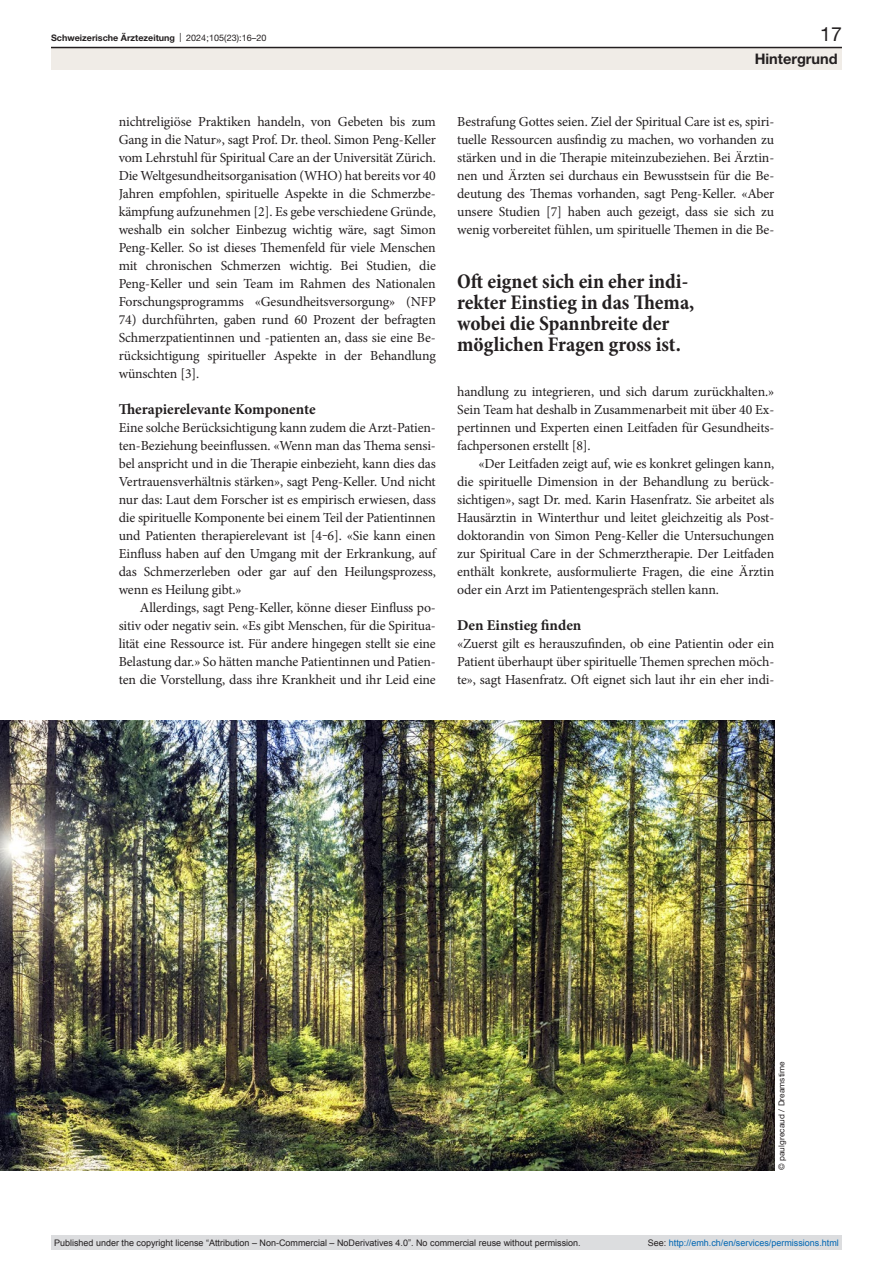
<style>
.page{position:relative;width:893px;height:1263px;background:#fff}
.page>*{position:absolute;margin:0;border:0;box-sizing:border-box;transform-origin:0 0}
.quote{font:700 condensed 21px/21px "Minion Pro";color:#231f20}
.t1{font:19.5px "Helvetica Neue LT Pro";color:#231f20}
.head2{font:700 15px "Minion Pro";letter-spacing:-.005em;color:#231f20}
.t2{font:700 14.55px "Helvetica Neue LT Pro";color:#231f20}
.paragraph-indent{font:13.8px/18px "Minion Pro";letter-spacing:-.01em;color:#231f20;text-align:justify}
.paragraph{font:13.8px/18px "Minion Pro";letter-spacing:-.01em;color:#231f20;text-align:justify}
.t3{font:9px "Arial";color:#231f20}
.t4{font:9px "Arial";color:#0066b3}
.t5{font:700 9px "Helvetica Neue LT Pro";color:#231f20}
.credits{font:8.25px "Helvetica Neue LT Pro";letter-spacing:.01em;color:#231f20}
.s1{font-weight:400}
.s2{color:#231f20}
</style>
<div class="page">
<img style="left:0;top:720px;width:774px;height:450px">
<div style="left:51px;top:48px;width:791px;height:22px;background:#f0ece7"></div>
<hr style="left:51px;top:47px;width:791px;height:1px;background:#231f20">
<div style="left:51px;top:1235px;width:791px;height:15px;background:#dcdddf"></div>
<p class="t5" style="left:51px;top:32px;width:217px">Schweizerische Ärztezeitung <span class="s1">| 2024;105(23):16–20</span></p>
<h2 class="t1" style="left:820px;top:22px;width:23px">17</h2>
<p class="paragraph-indent" style="left:119px;top:113px;width:319px">nichtreligiöse Praktiken handeln, von Gebeten bis zum Gang in die Natur», sagt Prof. Dr. theol. Simon Peng-Keller vom Lehrstuhl für Spiritual Care an der Universität Zürich.</p>
<p class="paragraph" style="left:119px;top:167px;width:319px">Die Weltgesundheitsorganisation (WHO) hat bereits vor 40<br>Jahren empfohlen, spirituelle Aspekte in die Schmerzbe&shy;kämpfung aufzunehmen [2]. Es gebe verschiedene Gründe, weshalb ein solcher Einbezug wichtig wäre, sagt Simon Peng-Keller. So ist dieses Themenfeld für viele Menschen mit chronischen Schmerzen wichtig. Bei Studien, die Peng-Keller und sein Team im Rahmen des Nationalen Forschungsprogramms «Gesundheitsversorgung» (NFP</p>
<p class="paragraph" style="left:119px;top:311px;width:319px">74) durchführten, gaben rund 60 Prozent der befragten Schmerzpatientinnen und -patienten an, dass sie eine Be&shy;rücksichtigung spiritueller Aspekte in der Behandlung wünschten [3].</p>
<p class="head2" style="left:119px;top:399px;width:198px">Therapierelevante Komponente</p>
<p class="paragraph" style="left:119px;top:419px;width:319px">Eine solche Berücksichtigung kann zudem die Arzt-Patien&shy;ten-Beziehung beeinflussen. «Wenn man das Thema sensi&shy;bel anspricht und in die Therapie einbezieht, kann dies das Vertrauensverhältnis stärken», sagt Peng-Keller. Und nicht nur das: Laut dem Forscher ist es empirisch erwiesen, dass die spirituelle Komponente bei einem Teil der Patientinnen und Patienten therapierelevant ist [4‒6]. «Sie kann einen Einfluss haben auf den Umgang mit der Erkrankung, auf das Schmerzerleben oder gar auf den Heilungsprozess, wenn es Heilung gibt.»</p>
<p class="paragraph-indent" style="left:119px;top:599px;width:319px;text-indent:21px">Allerdings, sagt Peng-Keller, könne dieser Einfluss po&shy;sitiv oder negativ sein. «Es gibt Menschen, für die Spiritua&shy;lität eine Ressource ist. Für andere hingegen stellt sie eine Belastung dar.» So hätten manche Patientinnen und Patien&shy;ten die Vorstellung, dass ihre Krankheit und ihr Leid eine</p>
<p class="t2" style="left:755px;top:49px;width:84px">Hintergrund</p>
<p class="paragraph-indent" style="left:457px;top:113px;width:319px">Bestrafung Gottes seien. Ziel der Spiritual Care ist es, spiri&shy;tuelle Ressourcen ausfindig zu machen, wo vorhanden zu stärken und in die Therapie miteinzubeziehen. Bei Ärztin&shy;nen und Ärzten sei durchaus ein Bewusstsein für die Be&shy;deutung des Themas vorhanden, sagt Peng-Keller. «Aber unsere Studien [7] haben auch gezeigt, dass sie sich zu wenig vorbereitet fühlen, um spirituelle Themen in die Be-</p>
<p class="quote" style="left:457px;top:272px;width:239px">Oft eignet sich ein eher indi&shy;rekter Einstieg in das Thema, wobei die Spannbreite der möglichen Fragen gross ist.</p>
<p class="paragraph-indent" style="left:457px;top:383px;width:319px">handlung zu integrieren, und sich darum zurückhalten.» Sein Team hat deshalb in Zusammenarbeit mit über 40 Ex&shy;pertinnen und Experten einen Leitfaden für Gesundheits&shy;fachpersonen erstellt [8].</p>
<p class="paragraph-indent" style="left:457px;top:455px;width:319px;text-indent:21px">«Der Leitfaden zeigt auf, wie es konkret gelingen kann, die spirituelle Dimension in der Behandlung zu berück&shy;sichtigen», sagt Dr. med. Karin Hasenfratz. Sie arbeitet als Hausärztin in Winterthur und leitet gleichzeitig als Post&shy;doktorandin von Simon Peng-Keller die Untersuchungen zur Spiritual Care in der Schmerztherapie. Der Leitfaden enthält konkrete, ausformulierte Fragen, die eine Ärztin oder ein Arzt im Patientengespräch stellen kann.</p>
<p class="head2" style="left:457px;top:615px;width:126px">Den Einstieg finden</p>
<p class="paragraph" style="left:457px;top:635px;width:319px">«Zuerst gilt es herauszufinden, ob eine Patientin oder ein Patient überhaupt über spirituelle Themen sprechen möch&shy;te», sagt Hasenfratz. Oft eignet sich laut ihr ein eher indi-</p>
<p class="credits" style="left:776px;top:1170px;width:110px;rotate:-90deg">© paulgrecaud / Dreamstime</p>
<p class="t3" style="left:54px;top:1237px;width:528px">Published under the copyright license “Attribution – Non-Commercial – NoDerivatives 4.0”. No commercial reuse without permission.</p>
<p class="t4" style="left:648px;top:1237px;width:193px"><span class="s2">See:</span> http://emh.ch/en/services/permissions.html</p>
</div>
